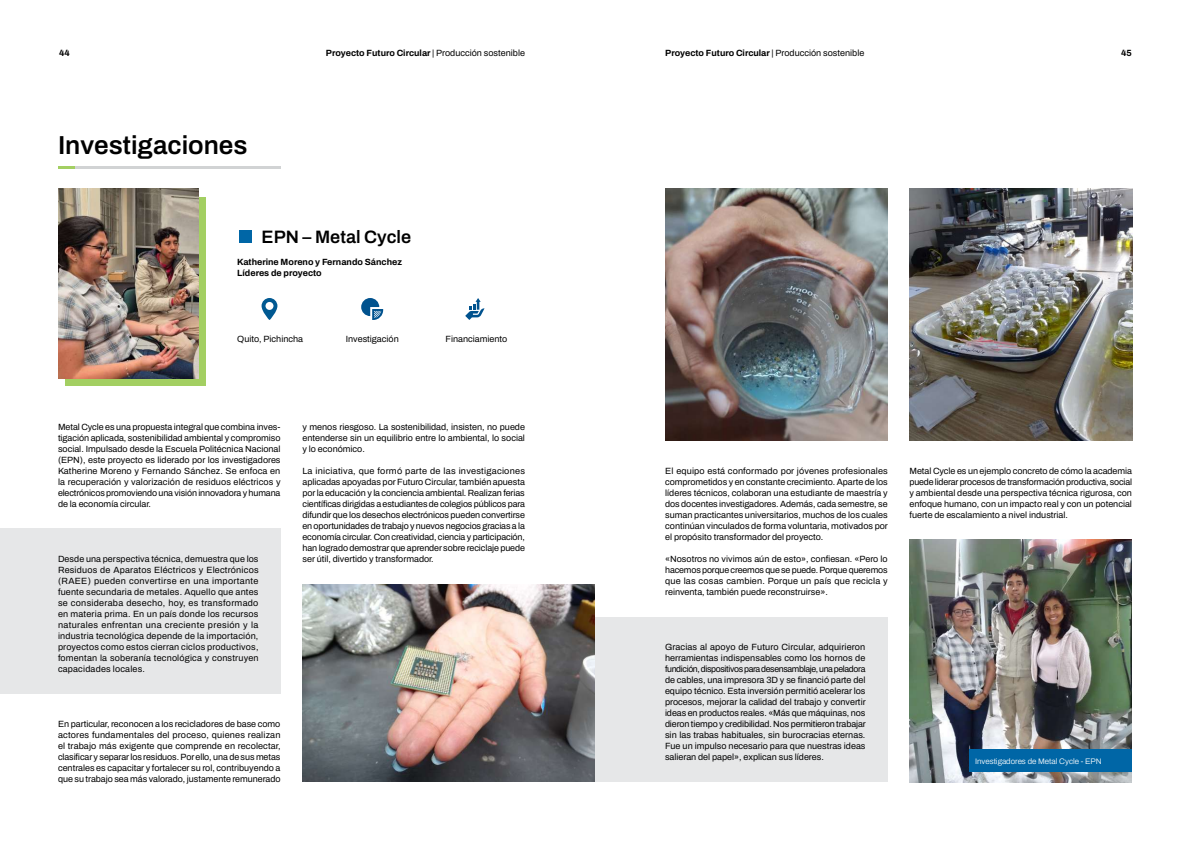
<style>
.page{position:relative;width:1190px;height:842px;background:#fff}
.page>*{position:absolute;margin:0;border:0;box-sizing:border-box;transform-origin:0 0}
.t1{font:600 26px "Archivo";color:#000}
.t2{font:600 18px "Archivo";color:#000}
.t3{font:9px/11px "Archivo";color:#000;text-align:justify}
.t4{font:700 9px/11px "Archivo";color:#000}
.t5{font:300 8px "Archivo";color:#fff}
.s1{font-weight:400}
</style>
<div class="page">
<div style="left:595px;top:617px;width:293px;height:165px;background:#e6e7e8"></div>
<div style="left:65px;top:198px;width:141px;height:188px;background:#a3cf62"></div>
<img style="left:58px;top:188px;width:140px;height:190px">
<img style="left:665px;top:188px;width:223px;height:253px">
<img style="left:910px;top:188px;width:222px;height:253px">
<svg style="left:262px;top:298px;width:15px;height:22px"></svg>
<svg style="left:361px;top:298px;width:22px;height:22px"></svg>
<svg style="left:465px;top:298px;width:20px;height:22px"></svg>
<hr style="left:58px;top:166px;width:17px;height:3px;background:#a3cf62">
<hr style="left:75px;top:166px;width:205px;height:3px;background:#d1d3d4">
<div style="left:239px;top:230px;width:13px;height:13px;background:#0066a6"></div>
<div style="left:0;top:529px;width:280px;height:165px;background:#e6e7e8"></div>
<img style="left:910px;top:540px;width:222px;height:242px">
<div style="left:969px;top:749px;width:163px;height:23px;background:#0066a6"></div>
<img style="left:302px;top:584px;width:293px;height:198px">
<p class="t4" style="left:59px;top:47px;width:12px">44</p>
<p class="t4" style="left:326px;top:47px;width:201px">Proyecto Futuro Circular <span class="s1">| Producción sostenible</span></p>
<p class="t4" style="left:665px;top:47px;width:201px">Proyecto Futuro Circular <span class="s1">| Producción sostenible</span></p>
<p class="t4" style="left:1121px;top:47px;width:12px">45</p>
<h1 class="t1" style="left:58px;top:126px;width:191px">Investigaciones</h1>
<h2 class="t2" style="left:262px;top:223px;width:151px">EPN – Metal Cycle</h2>
<p class="t4" style="left:237px;top:256px;width:166px">Katherine Moreno y Fernando Sánchez<br>Líderes de proyecto</p>
<p class="t3" style="left:237px;top:333px;width:67px">Quito, Pichincha</p>
<p class="t3" style="left:346px;top:333px;width:54px">Investigación</p>
<p class="t3" style="left:446px;top:333px;width:63px">Financiamiento</p>
<p class="t3" style="left:58px;top:421px;width:224px">Metal Cycle es una propuesta integral que combina inves&shy;tigación aplicada, sostenibilidad ambiental y compromiso social. Impulsado desde la Escuela Politécnica Nacional (EPN), este proyecto es liderado por los investigadores Katherine Moreno y Fernando Sánchez. Se enfoca en la recuperación y valorización de residuos eléctricos y electrónicos promoviendo una visión innovadora y humana de la economía circular.</p>
<p class="t3" style="left:58px;top:553px;width:202px">Desde una perspectiva técnica, demuestra que los Residuos de Aparatos Eléctricos y Electrónicos (RAEE) pueden convertirse en una importante fuente secundaria de metales. Aquello que antes se consideraba desecho, hoy, es transformado en materia prima. En un país donde los recursos naturales enfrentan una creciente presión y la industria tecnológica depende de la importación, proyectos como estos cierran ciclos productivos, fomentan la soberanía tecnológica y construyen capacidades locales.</p>
<p class="t3" style="left:58px;top:718px;width:224px">En particular, reconocen a los recicladores de base como actores fundamentales del proceso, quienes realizan el trabajo más exigente que comprende en recolectar, clasificar y separar los residuos. Por ello, una de sus metas centrales es capacitar y fortalecer su rol, contribuyendo a que su trabajo sea más valorado, justamente remunerado</p>
<p class="t3" style="left:302px;top:421px;width:224px">y menos riesgoso. La sostenibilidad, insisten, no puede entenderse sin un equilibrio entre lo ambiental, lo social y lo económico.</p>
<p class="t3" style="left:302px;top:465px;width:224px">La iniciativa, que formó parte de las investigaciones aplicadas apoyadas por Futuro Circular, también apuesta por la educación y la conciencia ambiental. Realizan ferias científicas dirigidas a estudiantes de colegios públicos para difundir que los desechos electrónicos pueden convertirse en oportunidades de trabajo y nuevos negocios gracias a la economía circular. Con creatividad, ciencia y participación, han logrado demostrar que aprender sobre reciclaje puede ser útil, divertido y transformador.</p>
<p class="t3" style="left:665px;top:465px;width:224px">El equipo está conformado por jóvenes profesionales comprometidos y en constante crecimiento. Aparte de los líderes técnicos, colaboran una estudiante de maestría y dos docentes investigadores. Además, cada semestre, se suman practicantes universitarios, muchos de los cuales continúan vinculados de forma voluntaria, motivados por el propósito transformador del proyecto.</p>
<p class="t3" style="left:665px;top:553px;width:224px">«Nosotros no vivimos aún de esto», confiesan. «Pero lo hacemos porque creemos que se puede. Porque queremos que las cosas cambien. Porque un país que recicla y reinventa, también puede reconstruirse».</p>
<p class="t3" style="left:665px;top:641px;width:202px">Gracias al apoyo de Futuro Circular, adquirieron herramientas indispensables como los hornos de fundición, dispositivos para desensamblaje, una peladora de cables, una impresora 3D y se financió parte del equipo técnico. Esta inversión permitió acelerar los procesos, mejorar la calidad del trabajo y convertir ideas en productos reales. «Más que máquinas, nos dieron tiempo y credibilidad. Nos permitieron trabajar sin las trabas habituales, sin burocracias eternas.<br>Fue un impulso necesario para que nuestras ideas salieran del papel», explican sus líderes.</p>
<p class="t3" style="left:910px;top:465px;width:224px">Metal Cycle es un ejemplo concreto de cómo la academia puede liderar procesos de transformación productiva, social y ambiental desde una perspectiva técnica rigurosa, con enfoque humano, con un impacto real y con un potencial fuerte de escalamiento a nivel industrial.</p>
<p class="t5" style="left:975px;top:755px;width:128px">Investigadores de Metal Cycle - EPN</p>
</div>
